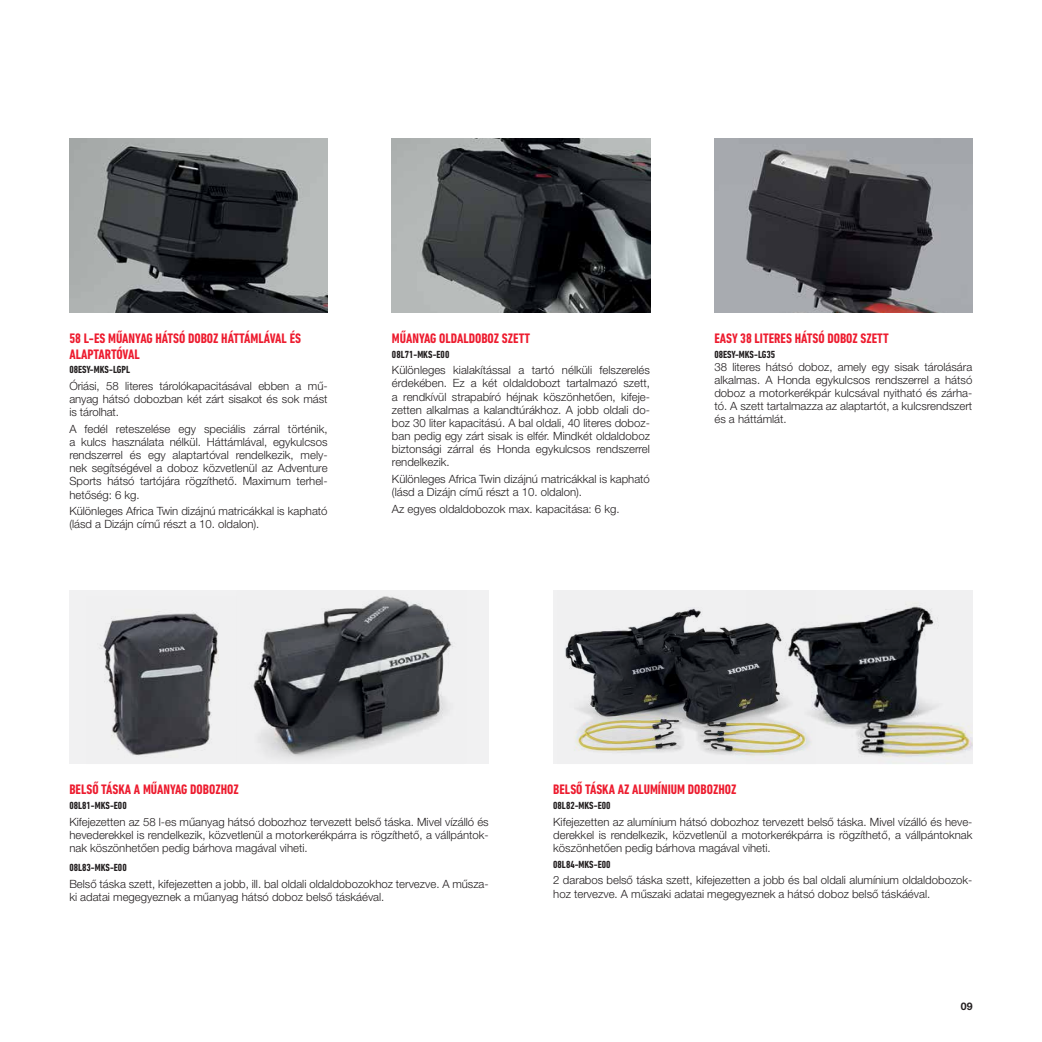
<style>
.page{position:relative;width:1042px;height:1042px;background:#fff}
.page>*{position:absolute;margin:0;border:0;box-sizing:border-box;transform-origin:0 0}
.t1{font:700 condensed 14px/15.8px "DIN Next LT Pro";color:#ed1c2f}
.t2{font:300 11.38px/13.1px "Helvetica Neue LT Pro";color:#231f20;text-align:justify}
.t3{font:700 condensed 10.5px "DIN Next LT Pro";color:#231f20}
.t4{font:700 10.5px "Helvetica Neue LT Pro";color:#231f20}
</style>
<div class="page">
<div style="left:69px;top:590px;width:420px;height:174px;background:#f1f1f2"></div>
<img style="left:69px;top:139px;width:258px;height:174px">
<img style="left:392px;top:139px;width:258px;height:174px">
<img style="left:557px;top:590px;width:189px;height:174px">
<img style="left:714px;top:139px;width:258px;height:174px">
<img style="left:253px;top:596px;width:200px;height:162px">
<img style="left:746px;top:590px;width:226px;height:174px">
<img style="left:99px;top:612px;width:120px;height:144px">
<p class="t1" style="left:69px;top:330px;width:233px">58 L-ES MŰANYAG HÁTSÓ DOBOZ HÁTTÁMLÁVAL ÉS<br>ALAPTARTÓVAL</p>
<p class="t3" style="left:69px;top:364px;width:62px">08ESY-MKS-LGPL</p>
<p class="t2" style="left:69px;top:379px;width:260px">Óriási, 58 literes tárolókapacitásával ebben a mű&shy;anyag hátsó dobozban két zárt sisakot és sok mást is tárolhat.</p>
<p class="t2" style="left:69px;top:422px;width:260px">A fedél reteszelése egy speciális zárral történik, a kulcs használata nélkül. Háttámlával, egykulcsos rendszerrel és egy alaptartóval rendelkezik, mely&shy;nek segítségével a doboz közvetlenül az Adventure Sports hátsó tartójára rögzíthető. Maximum terhel&shy;hetőség: 6 kg.</p>
<p class="t2" style="left:69px;top:504px;width:260px">Különleges Africa Twin dizájnú matricákkal is kapható (lásd a Dizájn című részt a 10. oldalon).</p>
<p class="t1" style="left:392px;top:330px;width:140px">MŰANYAG OLDALDOBOZ SZETT</p>
<p class="t3" style="left:392px;top:348px;width:59px">08L71-MKS-E00</p>
<p class="t2" style="left:392px;top:363px;width:259px">Különleges kialakítással a tartó nélküli felszerelés érdekében. Ez a két oldaldobozt tartalmazó szett, a rendkívül strapabíró héjnak köszönhetően, kifeje&shy;zetten alkalmas a kalandtúrákhoz. A jobb oldali do&shy;boz 30 liter kapacitású. A bal oldali, 40 literes doboz&shy;ban pedig egy zárt sisak is elfér. Mindkét oldaldoboz biztonsági zárral és Honda egykulcsos rendszerrel rendelkezik.</p>
<p class="t2" style="left:392px;top:472px;width:259px">Különleges Africa Twin dizájnú matricákkal is kapható (lásd a Dizájn című részt a 10. oldalon).</p>
<p class="t2" style="left:392px;top:502px;width:229px">Az egyes oldaldobozok max. kapacitása: 6 kg.</p>
<p class="t1" style="left:714px;top:330px;width:176px">EASY 38 LITERES HÁTSÓ DOBOZ SZETT</p>
<p class="t3" style="left:714px;top:348px;width:62px">08ESY-MKS-LG35</p>
<p class="t2" style="left:714px;top:360px;width:259px">38 literes hátsó doboz, amely egy sisak tárolására alkalmas. A Honda egykulcsos rendszerrel a hátsó doboz a motorkerékpár kulcsával nyitható és zárha&shy;tó. A szett tartalmazza az alaptartót, a kulcsrendszert és a háttámlát.</p>
<p class="t1" style="left:69px;top:782px;width:171px">BELSŐ TÁSKA A MŰANYAG DOBOZHOZ</p>
<p class="t3" style="left:69px;top:799px;width:59px">08L81-MKS-E00</p>
<p class="t2" style="left:69px;top:815px;width:421px">Kifejezetten az 58 l-es műanyag hátsó dobozhoz tervezett belső táska. Mivel vízálló és hevederekkel is rendelkezik, közvetlenül a motorkerékpárra is rögzíthető, a vállpántok&shy;nak köszönhetően pedig bárhova magával viheti.</p>
<p class="t3" style="left:69px;top:862px;width:59px">08L83-MKS-E00</p>
<p class="t2" style="left:69px;top:877px;width:421px">Belső táska szett, kifejezetten a jobb, ill. bal oldali oldaldobozokhoz tervezve. A műsza&shy;ki adatai megegyeznek a műanyag hátsó doboz belső táskáéval.</p>
<p class="t1" style="left:553px;top:782px;width:185px">BELSŐ TÁSKA AZ ALUMÍNIUM DOBOZHOZ</p>
<p class="t3" style="left:553px;top:799px;width:59px">08L82-MKS-E00</p>
<p class="t2" style="left:553px;top:815px;width:421px">Kifejezetten az alumínium hátsó dobozhoz tervezett belső táska. Mivel vízálló és heve&shy;derekkel is rendelkezik, közvetlenül a motorkerékpárra is rögzíthető, a vállpántoknak köszönhetően pedig bárhova magával viheti.</p>
<p class="t3" style="left:553px;top:858px;width:59px">08L84-MKS-E00</p>
<p class="t2" style="left:553px;top:873px;width:421px">2 darabos belső táska szett, kifejezetten a jobb és bal oldali alumínium oldaldobozok&shy;hoz tervezve. A műszaki adatai megegyeznek a hátsó doboz belső táskáéval.</p>
<p class="t4" style="left:961px;top:1000px;width:13px">09</p>
</div>
